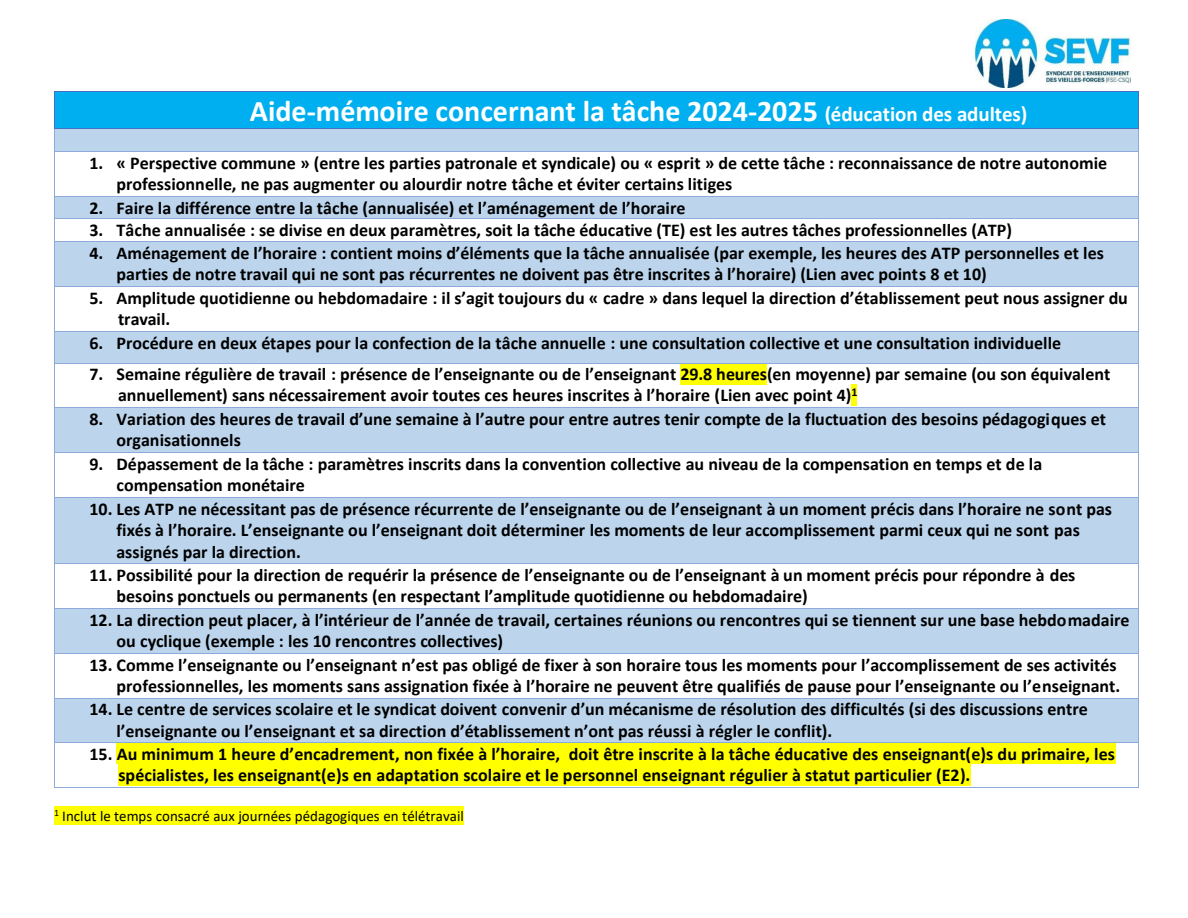
<style>
.page{position:relative;width:1188px;height:918px;background:#fff}
.page>*{position:absolute;margin:0;border:0;box-sizing:border-box;transform-origin:0 0}
.t1{font:700 30px "Calibri";color:#fff}
.t2{font:700 18px/21.3px "Calibri";color:#000}
.t3{font:15px "Calibri";color:#000}
.s1{font-size:21px}
</style>
<div class="page">
<div style="left:55px;top:92px;width:1083px;height:36px;background:#00afef"></div>
<hr style="left:55px;top:91px;width:1083px;height:1px;background:#4471c4">
<hr style="left:54px;top:92px;width:1px;height:36px;background:#4471c4">
<hr style="left:1138px;top:92px;width:1px;height:36px;background:#4471c4">
<div style="left:55px;top:129px;width:1083px;height:22px;background:#bcd5ed"></div>
<hr style="left:55px;top:128px;width:1083px;height:1px;background:#4471c4">
<svg style="left:54px;top:128px;width:1px;height:24px"></svg>
<hr style="left:55px;top:151px;width:1083px;height:1px;background:#8eaadb">
<svg style="left:1138px;top:128px;width:1px;height:24px"></svg>
<hr style="left:54px;top:152px;width:1px;height:44px;background:#8eaadb">
<hr style="left:1138px;top:152px;width:1px;height:44px;background:#8eaadb">
<div style="left:55px;top:197px;width:1083px;height:22px;background:#8eaadb"></div>
<div style="left:55px;top:197px;width:1083px;height:21px;background:#bcd5ed"></div>
<hr style="left:55px;top:196px;width:1083px;height:1px;background:#8eaadb">
<hr style="left:55px;top:219px;width:1083px;height:1px;background:#8eaadb">
<div style="left:55px;top:242px;width:1083px;height:44px;background:#bcd5ed"></div>
<svg style="left:54px;top:196px;width:1px;height:46px"></svg>
<hr style="left:55px;top:241px;width:1083px;height:1px;background:#8eaadb">
<svg style="left:1138px;top:196px;width:1px;height:46px"></svg>
<hr style="left:54px;top:242px;width:1px;height:44px;background:#8eaadb">
<hr style="left:1138px;top:242px;width:1px;height:44px;background:#8eaadb">
<hr style="left:55px;top:286px;width:1083px;height:1px;background:#8eaadb">
<hr style="left:54px;top:287px;width:1px;height:44px;background:#8eaadb">
<hr style="left:1138px;top:287px;width:1px;height:44px;background:#8eaadb">
<div style="left:55px;top:332px;width:1083px;height:31px;background:#bcd5ed"></div>
<hr style="left:55px;top:331px;width:1083px;height:1px;background:#8eaadb">
<hr style="left:54px;top:332px;width:1px;height:31px;background:#8eaadb">
<hr style="left:1138px;top:332px;width:1px;height:31px;background:#8eaadb">
<div style="left:681px;top:364px;width:86px;height:21px;background:#ff0"></div>
<div style="left:852px;top:385px;width:5px;height:21px;background:#ff0"></div>
<hr style="left:55px;top:363px;width:1083px;height:1px;background:#8eaadb">
<hr style="left:54px;top:364px;width:1px;height:43px;background:#8eaadb">
<hr style="left:1138px;top:364px;width:1px;height:43px;background:#8eaadb">
<div style="left:55px;top:408px;width:1083px;height:44px;background:#bcd5ed"></div>
<hr style="left:55px;top:407px;width:1083px;height:1px;background:#8eaadb">
<hr style="left:54px;top:408px;width:1px;height:44px;background:#8eaadb">
<hr style="left:1138px;top:408px;width:1px;height:44px;background:#8eaadb">
<hr style="left:55px;top:452px;width:1083px;height:1px;background:#8eaadb">
<hr style="left:54px;top:453px;width:1px;height:44px;background:#8eaadb">
<hr style="left:1138px;top:453px;width:1px;height:44px;background:#8eaadb">
<div style="left:55px;top:498px;width:1083px;height:21px;background:#bcd5ed"></div>
<div style="left:55px;top:519px;width:1083px;height:22px;background:#bcd5ed"></div>
<div style="left:55px;top:541px;width:1083px;height:22px;background:#bcd5ed"></div>
<hr style="left:55px;top:497px;width:1083px;height:1px;background:#8eaadb">
<hr style="left:54px;top:498px;width:1px;height:66px;background:#8eaadb">
<hr style="left:1138px;top:498px;width:1px;height:66px;background:#8eaadb">
<hr style="left:55px;top:564px;width:1083px;height:1px;background:#8eaadb">
<hr style="left:54px;top:564px;width:1px;height:44px;background:#8eaadb">
<hr style="left:1138px;top:564px;width:1px;height:44px;background:#8eaadb">
<div style="left:55px;top:609px;width:1083px;height:44px;background:#bcd5ed"></div>
<hr style="left:55px;top:608px;width:1083px;height:1px;background:#8eaadb">
<hr style="left:54px;top:609px;width:1px;height:44px;background:#8eaadb">
<hr style="left:1138px;top:609px;width:1px;height:44px;background:#8eaadb">
<hr style="left:55px;top:653px;width:1083px;height:1px;background:#8eaadb">
<hr style="left:54px;top:654px;width:1px;height:44px;background:#8eaadb">
<hr style="left:1138px;top:654px;width:1px;height:44px;background:#8eaadb">
<div style="left:55px;top:699px;width:1083px;height:21px;background:#bcd5ed"></div>
<div style="left:55px;top:720px;width:1083px;height:22px;background:#bcd5ed"></div>
<hr style="left:55px;top:698px;width:1083px;height:1px;background:#8eaadb">
<hr style="left:54px;top:699px;width:1px;height:43px;background:#8eaadb">
<hr style="left:1138px;top:699px;width:1px;height:43px;background:#8eaadb">
<div style="left:117px;top:743px;width:999px;height:21px;background:#ff0"></div>
<div style="left:118px;top:764px;width:853px;height:21px;background:#ff0"></div>
<hr style="left:55px;top:742px;width:1083px;height:1px;background:#8eaadb">
<hr style="left:54px;top:743px;width:1px;height:44px;background:#8eaadb">
<hr style="left:55px;top:787px;width:1083px;height:1px;background:#8eaadb">
<hr style="left:1138px;top:743px;width:1px;height:44px;background:#8eaadb">
<div style="left:54px;top:806px;width:410px;height:19px;background:#ff0"></div>
<img style="left:975px;top:19px;width:156px;height:69px">
<h1 class="t1" style="left:250px;top:98px;width:779px">Aide-mémoire concernant la tâche 2024-2025 <span class="s1">(éducation des adultes)</span></h1>
<p class="t2" style="left:116px;top:154px;width:992px;line-height:20.9px;text-indent:-27px">1. « Perspective commune » (entre les parties patronale et syndicale) ou « esprit » de cette tâche : reconnaissance de notre autonomie professionnelle, ne pas augmenter ou alourdir notre tâche et éviter certains litiges</p>
<p class="t2" style="left:89px;top:199px;width:598px">2. Faire la différence entre la tâche (annualisée) et l’aménagement de l’horaire</p>
<p class="t2" style="left:89px;top:221px;width:924px">3. Tâche annualisée : se divise en deux paramètres, soit la tâche éducative (TE) est les autres tâches professionnelles (ATP)</p>
<p class="t2" style="left:116px;top:244px;width:989px;text-indent:-27px">4. Aménagement de l’horaire : contient moins d’éléments que la tâche annualisée (par exemple, les heures des ATP personnelles et les parties de notre travail qui ne sont pas récurrentes ne doivent pas être inscrites à l’horaire) (Lien avec points 8 et 10)</p>
<p class="t2" style="left:118px;top:289px;width:1011px;text-indent:-29px">5. Amplitude quotidienne ou hebdomadaire : il s’agit toujours du « cadre » dans lequel la direction d’établissement peut nous assigner du travail.</p>
<p class="t2" style="left:89px;top:333px;width:973px">6. Procédure en deux étapes pour la confection de la tâche annuelle : une consultation collective et une consultation individuelle</p>
<p class="t2" style="left:118px;top:365px;width:994px;text-indent:-29px">7. Semaine régulière de travail : présence de l’enseignante ou de l’enseignant 29.8 heures(en moyenne) par semaine (ou son équivalent annuellement) sans nécessairement avoir toutes ces heures inscrites à l’horaire (Lien avec point 4)<sup>1</sup></p>
<p class="t2" style="left:116px;top:410px;width:991px;text-indent:-27px">8. Variation des heures de travail d’une semaine à l’autre pour entre autres tenir compte de la fluctuation des besoins pédagogiques et organisationnels</p>
<p class="t2" style="left:116px;top:455px;width:927px;text-indent:-27px">9. Dépassement de la tâche : paramètres inscrits dans la convention collective au niveau de la compensation en temps et de la compensation monétaire</p>
<p class="t2" style="left:116px;top:499px;width:997px;text-indent:-27px">10. Les ATP ne nécessitant pas de présence récurrente de l’enseignante ou de l’enseignant à un moment précis dans l’horaire ne sont pas fixés à l’horaire. L’enseignante ou l’enseignant doit déterminer les moments de leur accomplissement parmi ceux qui ne sont pas assignés par la direction.</p>
<p class="t2" style="left:116px;top:566px;width:960px;text-indent:-27px">11. Possibilité pour la direction de requérir la présence de l’enseignante ou de l’enseignant à un moment précis pour répondre à des besoins ponctuels ou permanents (en respectant l’amplitude quotidienne ou hebdomadaire)</p>
<p class="t2" style="left:116px;top:611px;width:1015px;text-indent:-27px">12. La direction peut placer, à l’intérieur de l’année de travail, certaines réunions ou rencontres qui se tiennent sur une base hebdomadaire ou cyclique (exemple : les 10 rencontres collectives)</p>
<p class="t2" style="left:89px;top:656px;width:1032px;text-align:right">13. Comme l’enseignante ou l’enseignant n’est pas obligé de fixer à son horaire tous les moments pour l’accomplissement de ses activités professionnelles, les moments sans assignation fixée à l’horaire ne peuvent être qualifiés de pause pour l’enseignante ou l’enseignant.</p>
<p class="t2" style="left:116px;top:700px;width:973px;text-indent:-27px">14. Le centre de services scolaire et le syndicat doivent convenir d’un mécanisme de résolution des difficultés (si des discussions entre l’enseignante ou l’enseignant et sa direction d’établissement n’ont pas réussi à régler le conflit).</p>
<p class="t2" style="left:118px;top:745px;width:998px;text-indent:-29px">15. Au minimum 1 heure d’encadrement, non fixée à l’horaire, doit être inscrite à la tâche éducative des enseignant(e)s du primaire, les spécialistes, les enseignant(e)s en adaptation scolaire et le personnel enseignant régulier à statut particulier (E2).</p>
<p class="t3" style="left:54px;top:810px;width:411px"><sup>1</sup> Inclut le temps consacré aux journées pédagogiques en télétravail</p>
</div>
